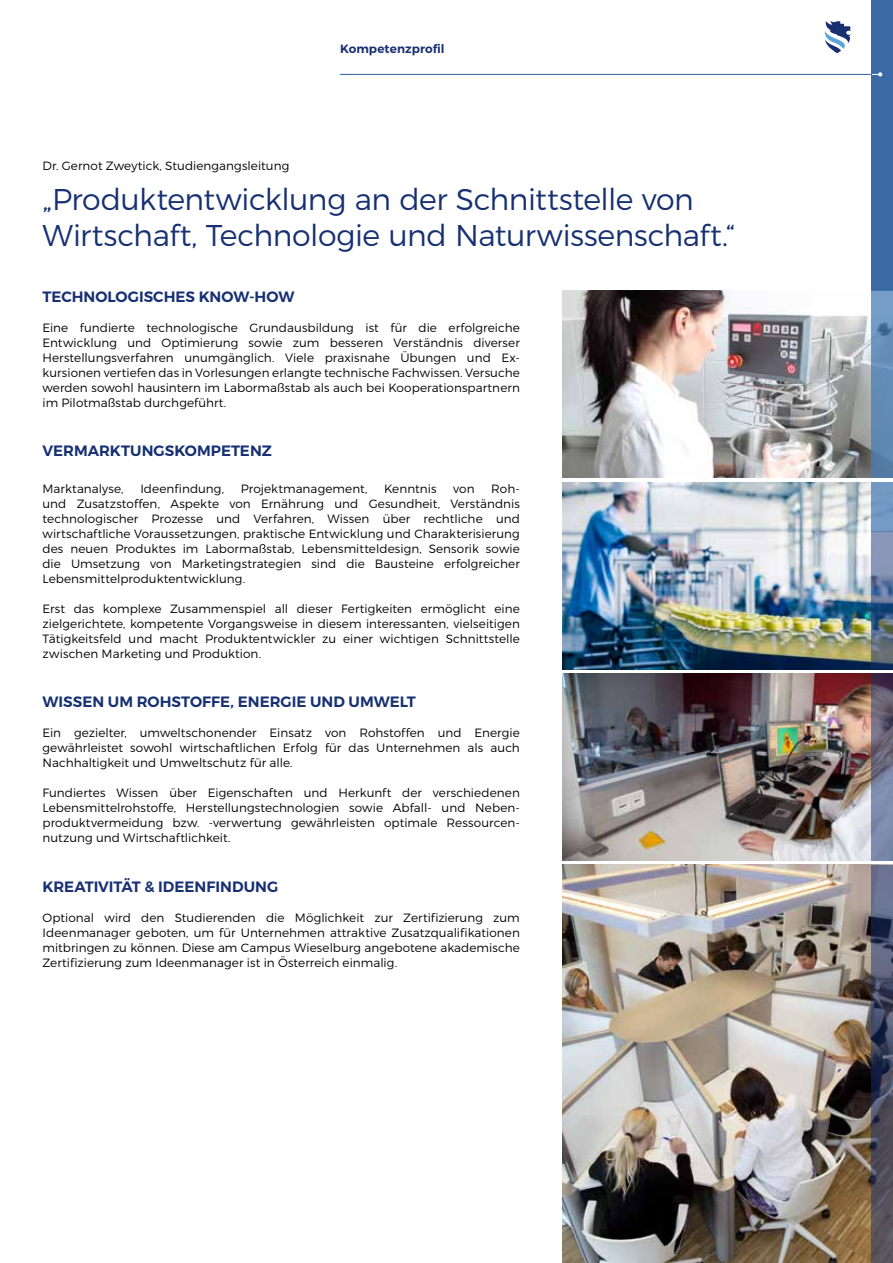
<style>
.page{position:relative;width:893px;height:1263px;background:#fff}
.page>*{position:absolute;margin:0;border:0;box-sizing:border-box;transform-origin:0 0}
.t1{font:300 30px/36px "Montserrat";letter-spacing:-.015em;color:#163072}
.t2{font:600 15px "Montserrat";color:#163072}
.t3{font:300 12px/15px "Montserrat";letter-spacing:.005em;color:#000}
.t4{font:600 12px "Montserrat";letter-spacing:.005em;color:#163072}
</style>
<div class="page">
<img style="left:562px;top:291px;width:310px;height:187px">
<img style="left:562px;top:674px;width:310px;height:187px">
<img style="left:562px;top:865px;width:310px;height:398px">
<img style="left:562px;top:482px;width:310px;height:187px">
<div style="left:872px;top:0;width:21px;height:291px;background:#3b69a4"></div>
<hr style="left:340px;top:74px;width:532px;height:1px;background:#61a4d7">
<svg style="left:872px;top:72px;width:10px;height:5px"></svg>
<svg style="left:825px;top:21px;width:25px;height:32px"></svg>
<svg style="left:872px;top:531px;width:21px;height:138px;background:#607493"></svg>
<svg style="left:872px;top:674px;width:21px;height:187px;background:#6d708c"></svg>
<svg style="left:872px;top:865px;width:21px;height:398px;background:#4a4d63"></svg>
<svg style="left:872px;top:291px;width:21px;height:187px;background:#628bb5"></svg>
<div style="left:872px;top:482px;width:21px;height:49px;background:#7299c3"></div>
<p class="t3" style="left:43px;top:158px;width:248px">Dr. Gernot Zweytick, Studiengangsleitung</p>
<p class="t4" style="left:340px;top:41px;width:106px">Kompetenzprofil</p>
<h1 class="t1" style="left:43px;top:181px;width:695px">„Produktentwicklung an der Schnittstelle von<br>Wirtschaft, Technologie und Naturwissenschaft.“</h1>
<p class="t2" style="left:43px;top:287px;width:253px">TECHNOLOGISCHES KNOW-HOW</p>
<p class="t3" style="left:43px;top:320px;width:479px">Eine fundierte technologische Grundausbildung ist für die erfolgreiche Entwicklung und Optimierung sowie zum besseren Verständnis diverser Herstellungsverfahren unumgänglich. Viele praxisnahe Übungen und Ex&shy;kursionen vertiefen das in Vorlesungen erlangte technische Fachwissen. Versuche werden sowohl hausintern im Labormaßstab als auch bei Kooperationspartnern im Pilotmaßstab durchgeführt.</p>
<p class="t2" style="left:43px;top:442px;width:231px">VERMARKTUNGSKOMPETENZ</p>
<p class="t3" style="left:43px;top:481px;width:83px">Marktanalyse,</p>
<p class="t3" style="left:140px;top:481px;width:85px">Ideenfindung,</p>
<p class="t3" style="left:241px;top:481px;width:128px">Projektmanagement,</p>
<p class="t3" style="left:384px;top:481px;width:54px">Kenntnis</p>
<p class="t3" style="left:453px;top:481px;width:23px">von</p>
<p class="t3" style="left:43px;top:481px;width:479px;text-indent:449px">Roh&shy;und Zusatzstoffen, Aspekte von Ernährung und Gesundheit, Verständnis technologischer Prozesse und Verfahren, Wissen über rechtliche und wirtschaftliche Voraussetzungen, praktische Entwicklung und Charakterisierung des neuen Produktes im Labormaßstab, Lebensmitteldesign, Sensorik sowie die Umsetzung von Marketingstrategien sind die Bausteine erfolgreicher Lebensmittelproduktentwicklung.</p>
<p class="t3" style="left:43px;top:601px;width:479px;text-align:justify">Erst das komplexe Zusammenspiel all dieser Fertigkeiten ermöglicht eine zielgerichtete, kompetente Vorgangsweise in diesem interessanten, vielseitigen Tätigkeitsfeld und macht Produktentwickler zu einer wichtigen Schnittstelle zwischen Marketing und Produktion.</p>
<p class="t2" style="left:43px;top:693px;width:375px">WISSEN UM ROHSTOFFE, ENERGIE UND UMWELT</p>
<p class="t3" style="left:43px;top:725px;width:479px;text-align:justify">Ein gezielter, umweltschonender Einsatz von Rohstoffen und Energie gewährleistet sowohl wirtschaftlichen Erfolg für das Unternehmen als auch Nachhaltigkeit und Umweltschutz für alle.</p>
<p class="t3" style="left:43px;top:785px;width:479px">Fundiertes Wissen über Eigenschaften und Herkunft der verschiedenen Lebensmittelrohstoffe, Herstellungstechnologien sowie Abfall- und Neben&shy;produktvermeidung bzw. -verwertung gewährleisten optimale Ressourcen&shy;nutzung und Wirtschaftlichkeit.</p>
<p class="t2" style="left:43px;top:877px;width:237px">KREATIVITÄT &amp; IDEENFINDUNG</p>
<p class="t3" style="left:43px;top:910px;width:479px;text-align:justify">Optional wird den Studierenden die Möglichkeit zur Zertifizierung zum Ideenmanager geboten, um für Unternehmen attraktive Zusatzqualifikationen mitbringen zu können. Diese am Campus Wieselburg angebotene akademische Zertifizierung zum Ideenmanager ist in Österreich einmalig.</p>
</div>
